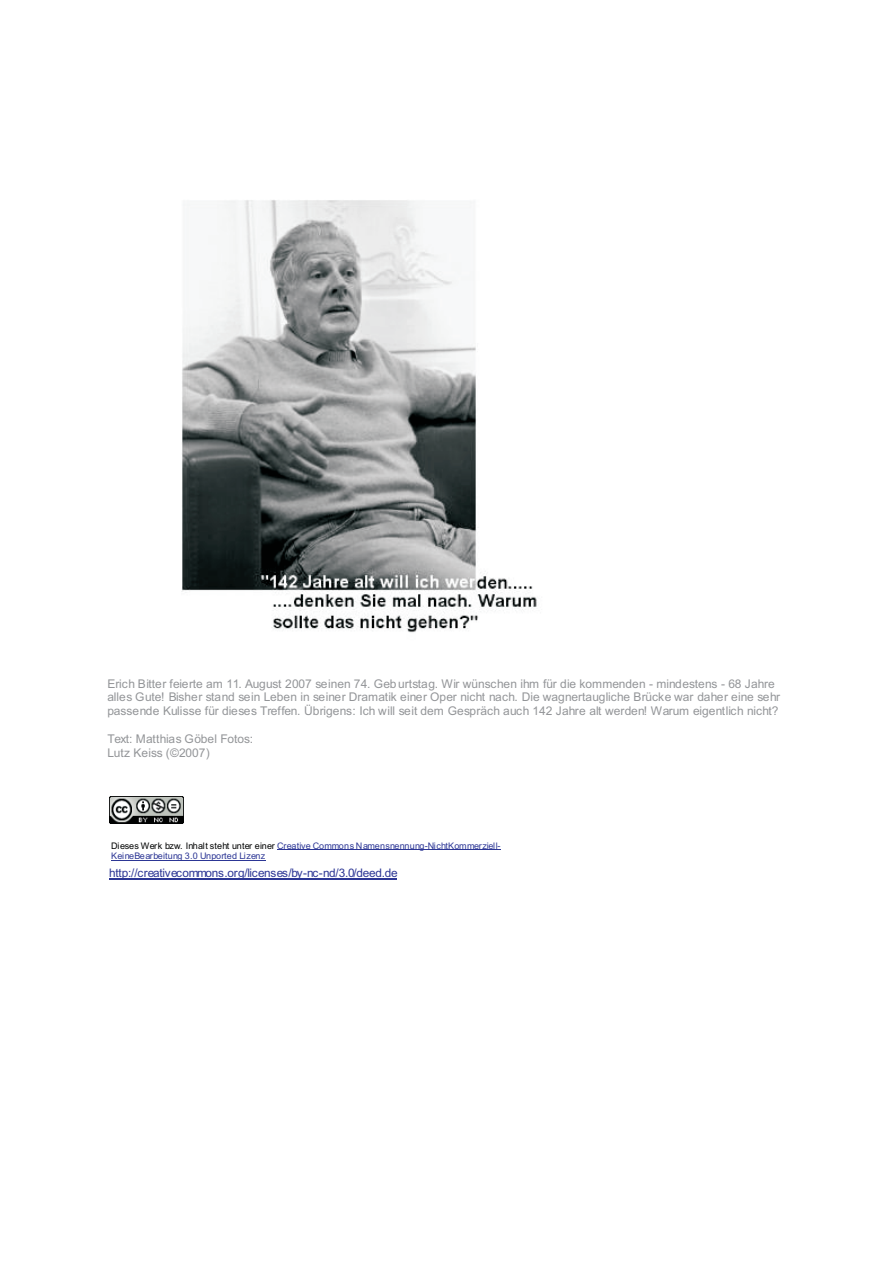
<style>
.page{position:relative;width:893px;height:1263px;background:#fff}
.page>*{position:absolute;margin:0;border:0;box-sizing:border-box;transform-origin:0 0}
.t1{font:12px/13.8px "Arial";color:#939598}
.t2{font:11.85px "Arial";letter-spacing:-.025em;color:#2c3695}
.t3{font:9px/9.9px "Arial";color:#2c3695}
.s1{color:#010202}
</style>
<div class="page">
<img style="left:181px;top:200px;width:356px;height:433px">
<hr style="left:111px;top:860px;width:154px;height:1px;background:#2c3695">
<img style="left:110px;top:796px;width:73px;height:27px">
<hr style="left:109px;top:878px;width:287px;height:1px;background:#2c3695">
<p class="t1" style="left:107px;top:678px;width:674px">Erich Bitter feierte am 11. August 2007 seinen 74. Geburtstag. Wir wünschen ihm für die kommenden - mindestens - 68 Jahre alles Gute! Bisher stand sein Leben in seiner Dramatik einer Oper nicht nach. Die wagnertaugliche Brücke war daher eine sehr passende Kulisse für dieses Treffen. Übrigens: Ich will seit dem Gespräch auch 142 Jahre alt werden! Warum eigentlich nicht?</p>
<p class="t1" style="left:107px;top:733px;width:147px">Text: Matthias Göbel Fotos:<br>Lutz Keiss (©2007)</p>
<p class="t3" style="left:111px;top:842px;width:391px"><span class="s1">Dieses Werk bzw. Inhalt steht unter einer</span> Creative Commons Namensnennung-NichtKommerziell-<br>KeineBearbeitung 3.0 Unported Lizenz</p>
<p class="t2" style="left:109px;top:868px;width:290px">http://creativecommons.org/licenses/by-nc-nd/3.0/deed.de</p>
</div>
